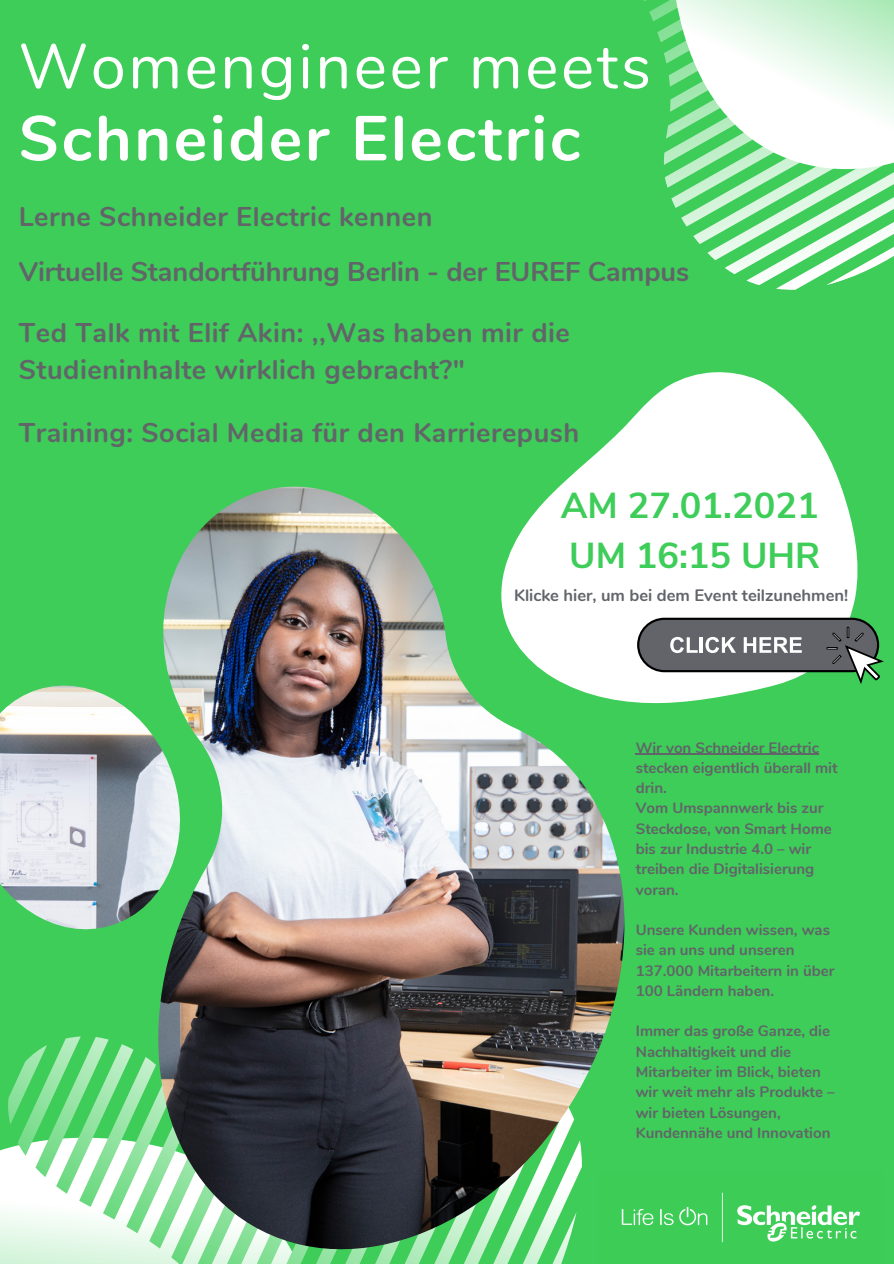
<style>
.page{position:relative;width:894px;height:1264px;background:#fff}
.page>*{position:absolute;margin:0;border:0;box-sizing:border-box;transform-origin:0 0}
.t1{font:700 63px "Nunito";letter-spacing:.04em;color:#fff}
.t2{font:63px "Nunito";letter-spacing:.04em;color:#fff}
.t3{font:700 36px "Nunito Sans";color:#3dcd58}
.t4{font:700 27px/37.2px "Nunito";letter-spacing:.02em;color:#626469}
.t5{font:700 27px "Nunito";color:#626469}
.t6{font:700 16.5px "Nunito";color:#626469}
.t7{font:700 15px/20.2px "Nunito";color:#626469}
</style>
<div class="page">
<div style="left:0;top:0;width:893px;height:1263px;background:#3dcd58"></div>
<svg style="left:8px;top:1249px;width:559px;height:14px"></svg>
<img style="left:0;top:486px;width:625px;height:763px">
<svg style="left:470px;top:372px;width:414px;height:401px;fill:#fff"></svg>
<hr style="left:635px;top:753px;width:183px;height:1px;background:#626469">
<svg style="left:693px;top:232px;width:200px;height:58px"></svg>
<svg style="left:644px;top:0;width:249px;height:232px"></svg>
<img style="left:598px;top:1169px;width:262px;height:80px">
<div style="left:638px;top:618px;width:239px;height:53px;background:#626469;border-radius:26px"></div>
<div style="left:637px;top:617px;width:241px;height:55px;border:2px solid #000;border-radius:26px"></div>
<svg style="left:670px;top:637px;width:27px;height:16px"></svg>
<hr style="left:699px;top:637px;width:3px;height:15px;background:#fff">
<svg style="left:705px;top:637px;width:30px;height:16px"></svg>
<svg style="left:743px;top:637px;width:58px;height:15px"></svg>
<svg style="left:825px;top:626px;width:58px;height:58px"></svg>
<p class="t2" style="left:19px;top:25px;width:633px">Womengineer meets</p>
<p class="t1" style="left:19px;top:97px;width:563px">Schneider Electric</p>
<p class="t4" style="left:19px;top:198px;width:415px">Lerne Schneider Electric kennen</p>
<p class="t5" style="left:19px;top:253px;width:672px">Virtuelle Standortführung Berlin - der EUREF Campus</p>
<p class="t4" style="left:19px;top:314px;width:552px">Ted Talk mit Elif Akin: ,,Was haben mir die<br>Studieninhalte wirklich gebracht?"</p>
<p class="t4" style="left:19px;top:414px;width:562px">Training: Social Media für den Karrierepush</p>
<p class="t3" style="left:560px;top:482px;width:259px">AM 27.01.2021</p>
<p class="t3" style="left:569px;top:531px;width:252px">UM 16:15 UHR</p>
<p class="t6" style="left:514px;top:584px;width:335px">Klicke hier, um bei dem Event teilzunehmen!</p>
<p class="t7" style="left:635px;top:737px;width:203px">Wir von Schneider Electric stecken eigentlich überall mit drin.</p>
<p class="t7" style="left:635px;top:798px;width:197px">Vom Umspannwerk bis zur<br>Steckdose, von Smart Home bis zur Industrie 4.0 – wir treiben die Digitalisierung voran.</p>
<p class="t7" style="left:635px;top:920px;width:200px">Unsere Kunden wissen, was sie an uns und unseren<br>137.000 Mitarbeitern in über<br>100 Ländern haben.</p>
<p class="t7" style="left:635px;top:1021px;width:200px">Immer das große Ganze, die<br>Nachhaltigkeit und die<br>Mitarbeiter im Blick, bieten wir weit mehr als Produkte – wir bieten Lösungen,<br>Kundennähe und Innovation</p>
</div>
